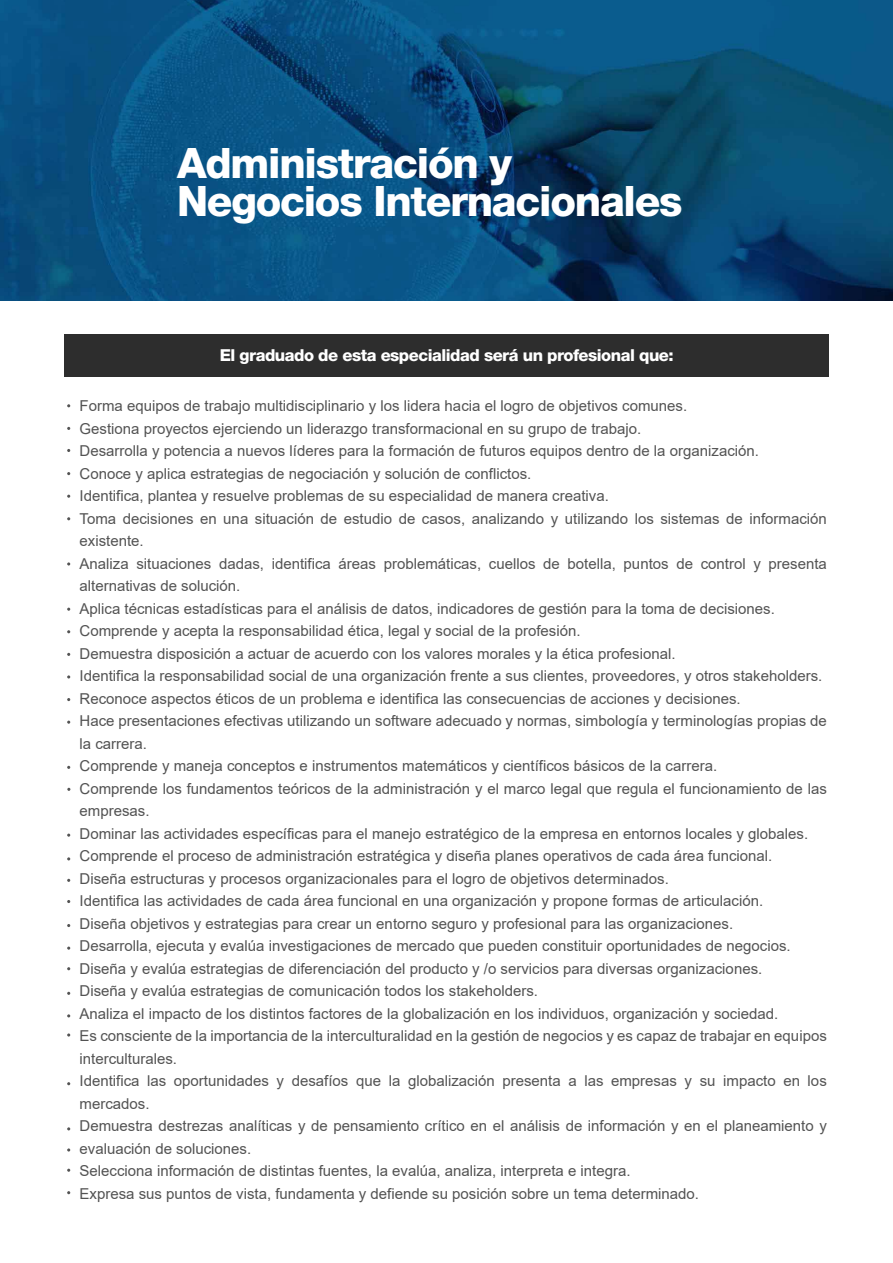
<style>
.page{position:relative;width:893px;height:1263px;background:#fff}
.page>*{position:absolute;margin:0;border:0;box-sizing:border-box;transform-origin:0 0}
.t1{font:800 42px/38.4px "Helvetica Neue LT Pro";letter-spacing:-.03em;color:#fff}
.t2{font:800 16.5px "Helvetica Neue LT Pro";letter-spacing:-.03em;color:#fff}
.t3{font:15px/22.5px "Arial";color:#535353}
</style>
<div class="page">
<div style="left:64px;top:334px;width:764px;height:42px;background:#2d2d2d"></div>
<img style="left:0;top:0;width:893px;height:300px">
<h1 class="t1" style="left:177px;top:143px;width:507px">Administración y<br>Negocios Internacionales</h1>
<p class="t2" style="left:220px;top:346px;width:455px">El graduado de esta especialidad será un profesional que:</p>
<p class="t3" style="left:80px;top:394px;width:749px">Forma equipos de trabajo multidisciplinario y los lidera hacia el logro de objetivos comunes.<br>Gestiona proyectos ejerciendo un liderazgo transformacional en su grupo de trabajo.<br>Desarrolla y potencia a nuevos líderes para la formación de futuros equipos dentro de la organización.<br>Conoce y aplica estrategias de negociación y solución de conflictos.<br>Identifica, plantea y resuelve problemas de su especialidad de manera creativa.<br>Toma decisiones en una situación de estudio de casos, analizando y utilizando los sistemas de información existente.<br>Analiza situaciones dadas, identifica áreas problemáticas, cuellos de botella, puntos de control y presenta alternativas de solución.<br>Aplica técnicas estadísticas para el análisis de datos, indicadores de gestión para la toma de decisiones.<br>Comprende y acepta la responsabilidad ética, legal y social de la profesión.<br>Demuestra disposición a actuar de acuerdo con los valores morales y la ética profesional.<br>Identifica la responsabilidad social de una organización frente a sus clientes, proveedores, y otros stakeholders.<br>Reconoce aspectos éticos de un problema e identifica las consecuencias de acciones y decisiones.<br>Hace presentaciones efectivas utilizando un software adecuado y normas, simbología y terminologías propias de la carrera.<br>Comprende y maneja conceptos e instrumentos matemáticos y científicos básicos de la carrera.<br>Comprende los fundamentos teóricos de la administración y el marco legal que regula el funcionamiento de las empresas.<br>Dominar las actividades específicas para el manejo estratégico de la empresa en entornos locales y globales.<br>Comprende el proceso de administración estratégica y diseña planes operativos de cada área funcional.<br>Diseña estructuras y procesos organizacionales para el logro de objetivos determinados.<br>Identifica las actividades de cada área funcional en una organización y propone formas de articulación.<br>Diseña objetivos y estrategias para crear un entorno seguro y profesional para las organizaciones.<br>Desarrolla, ejecuta y evalúa investigaciones de mercado que pueden constituir oportunidades de negocios.<br>Diseña y evalúa estrategias de diferenciación del producto y /o servicios para diversas organizaciones.<br>Diseña y evalúa estrategias de comunicación todos los stakeholders.<br>Analiza el impacto de los distintos factores de la globalización en los individuos, organización y sociedad.<br>Es consciente de la importancia de la interculturalidad en la gestión de negocios y es capaz de trabajar en equipos interculturales.<br>Identifica las oportunidades y desafíos que la globalización presenta a las empresas y su impacto en los mercados.<br>Demuestra destrezas analíticas y de pensamiento crítico en el análisis de información y en el planeamiento y evaluación de soluciones.<br>Selecciona información de distintas fuentes, la evalúa, analiza, interpreta e integra.<br>Expresa sus puntos de vista, fundamenta y defiende su posición sobre un tema determinado.</p>
</div>
